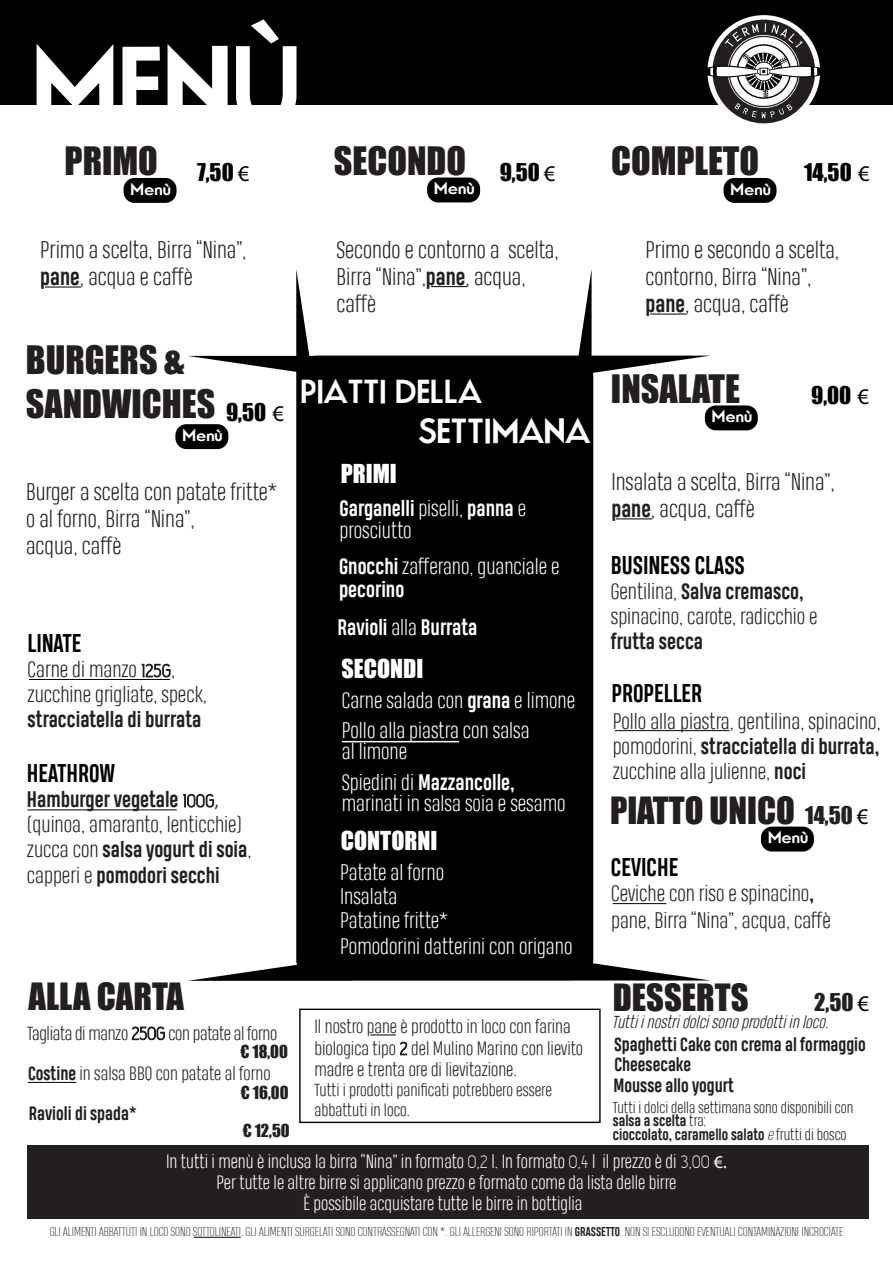
<style>
.page{position:relative;width:893px;height:1263px;background:#fff}
.page>*{position:absolute;margin:0;border:0;box-sizing:border-box;transform-origin:0 0}
.t1{font:700 105px "Movement";color:#fff}
.t2{font:36px/43.2px "Impact";color:#231f20}
.t3{font:34.5px "Impact";color:#231f20}
.t4{font:700 33px "Movement";color:#fefdfd}
.t5{font:700 31.5px "Movement";color:#fefdfd}
.t6{font:700 24px "Heading Pro Trial";color:#000001}
.t7{font:24px "Impact";color:#fff}
.t8{font:300 22.5px/27px "Heading Pro Trial";color:#231f20}
.t9{font:22.5px "Impact";color:#000001}
.t10{font:22.5px "Impact";color:#231f20}
.t11{font:300 21px/25.2px "Heading Pro Trial";color:#231f20}
.t12{font:300 21px/24.5px "Heading Pro Trial";color:#fff}
.t13{font:700 21px/25.2px "Heading Pro Trial";color:#231f20}
.t14{font:700 21px "Heading Pro Trial";color:#fff}
.t15{font:300 18px/21.6px "Heading Pro Trial";color:#fff;text-align:center}
.t16{font:300 18px/21.6px "Heading Pro Trial";color:#231f20}
.t17{font:700 18px/20.9px "Heading Pro Trial";color:#231f20}
.t18{font:300 18px "Heading Pro Trial";letter-spacing:-.02em;color:#231f20}
.t19{font:300 16.5px/19.8px "Heading Pro Trial";color:#231f20}
.t20{font:italic 300 16.5px "Heading Pro Trial";color:#231f20}
.t21{font:16.5px "Impact";color:#231f20}
.t22{font:700 16.35px "Movement";color:#fff}
.t23{font:300 15px/13.5px "Heading Pro Trial";color:#231f20}
.t24{font:200 12px "Heading Pro Trial";color:#231f20}
.s1{font-family:"Myriad Pro"}
.s2{font-weight:700}
.s3{font-family:"Capsuula";font-weight:400;font-size:18px}
.s4{font-family:"Myriad Pro";font-weight:400;font-size:18px}
.s5{font-weight:300}
.s6{font-family:"Capsuula";font-weight:400}
.s7{font-family:"Myriad Pro";color:#000001}
.s8{font-family:"Heading Pro Trial Extra Light Itali";font-weight:400}
.s9{font-family:"Myriad Pro";font-weight:400}
</style>
<div class="page">
<svg style="left:188px;top:269px;width:523px;height:712px;fill:#000001"></svg>
<div style="left:0;top:0;width:893px;height:105px;background:#000001"></div>
<div style="left:707px;top:15px;width:113px;height:113px;background:#fff;border-radius:50%"></div>
<svg style="left:707px;top:20px;width:113px;height:103px"></svg>
<div style="left:27px;top:1145px;width:841px;height:74px;background:#231f20"></div>
<svg style="left:132px;top:1026px;width:33px;height:14px"></svg>
<div style="left:124px;top:178px;width:52px;height:25px;background:#000001;border-radius:11px"></div>
<div style="left:427px;top:178px;width:53px;height:24px;background:#000001;border-radius:11px"></div>
<div style="left:723px;top:178px;width:53px;height:25px;background:#000001;border-radius:11px"></div>
<div style="left:175px;top:424px;width:53px;height:25px;background:#000001;border-radius:11px"></div>
<div style="left:705px;top:405px;width:53px;height:25px;background:#000001;border-radius:11px"></div>
<svg style="left:142px;top:664px;width:29px;height:13px"></svg>
<div style="left:299px;top:1008px;width:302px;height:115px;background:#fff;border:1px solid #000001"></div>
<svg style="left:400px;top:1042px;width:7px;height:13px"></svg>
<hr style="left:29px;top:679px;width:141px;height:1px;background:#000001">
<hr style="left:28px;top:809px;width:149px;height:1px;background:#000001">
<svg style="left:183px;top:794px;width:31px;height:13px"></svg>
<div style="left:761px;top:827px;width:53px;height:24px;background:#000001;border-radius:11px"></div>
<hr style="left:193px;top:1237px;width:48px;height:1px;background:#000001">
<hr style="left:45px;top:287px;width:36px;height:1px;background:#000001">
<hr style="left:431px;top:286px;width:36px;height:1px;background:#000001">
<hr style="left:650px;top:314px;width:36px;height:1px;background:#000001">
<hr style="left:616px;top:518px;width:36px;height:1px;background:#000001">
<svg style="left:370px;top:1034px;width:26px;height:1px"></svg>
<hr style="left:28px;top:1082px;width:48px;height:1px;background:#000001">
<hr style="left:615px;top:730px;width:115px;height:1px;background:#231f20">
<hr style="left:342px;top:741px;width:117px;height:1px;background:#fff">
<hr style="left:613px;top:903px;width:53px;height:1px;background:#000001">
<h1 class="t1" style="left:32px;top:19px;width:270px">MENÙ</h1>
<h2 class="t2" style="left:65px;top:139px;width:95px">PRIMO</h2>
<h2 class="t2" style="left:334px;top:138px;width:134px">SECONDO</h2>
<h2 class="t2" style="left:611px;top:139px;width:149px">COMPLETO</h2>
<p class="t9" style="left:197px;top:154px;width:54px">7,50 <span class="s1">€</span></p>
<p class="t9" style="left:500px;top:154px;width:57px">9,50 <span class="s1">€</span></p>
<p class="t9" style="left:804px;top:155px;width:67px">14,50 <span class="s1">€</span></p>
<p class="t22" style="left:131px;top:178px;width:42px">Menù</p>
<p class="t22" style="left:434px;top:178px;width:42px">Menù</p>
<p class="t22" style="left:731px;top:178px;width:42px">Menù</p>
<p class="t8" style="left:40px;top:239px;width:208px">Primo a scelta, Birra “Nina”, <span class="s2">pane</span>, acqua e caffè</p>
<p class="t8" style="left:337px;top:239px;width:224px">Secondo e contorno a scelta,<br>Birra “Nina”,<span class="s2">pane</span>, acqua, caffè</p>
<p class="t8" style="left:646px;top:239px;width:195px">Primo e secondo a scelta, contorno, Birra “Nina”, <span class="s2">pane</span>, acqua, caffè</p>
<h2 class="t2" style="left:26px;top:338px;width:260px">BURGERS &amp;<br>SANDWICHES <sub>9,50</sub> <sub>€</sub></h2>
<p class="t22" style="left:182px;top:425px;width:42px">Menù</p>
<p class="t8" style="left:26px;top:480px;width:253px">Burger a scelta con patate fritte* o al forno, Birra “Nina”,<br>acqua, caffè</p>
<p class="t6" style="left:28px;top:628px;width:55px">LINATE</p>
<p class="t11" style="left:28px;top:659px;width:181px">Carne di manzo <span class="s3">125G</span>, zucchine grigliate, speck,</p>
<p class="t13" style="left:28px;top:709px;width:175px">stracciatella di burrata</p>
<p class="t6" style="left:27px;top:758px;width:90px">HEATHROW</p>
<p class="t13" style="left:27px;top:789px;width:226px">Hamburger vegetale <span class="s3">100G</span><span class="s4">, </span><span class="s5">(quinoa, amaranto, lenticchie) zucca con</span> salsa yogurt di soia<span class="s5">, capperi e</span> pomodori secchi</p>
<h3 class="t3" style="left:29px;top:970px;width:157px">ALLA CARTA</h3>
<p class="t18" style="left:27px;top:1023px;width:252px">Tagliata di manzo <span class="s6">250G</span> con patate al forno</p>
<p class="t21" style="left:241px;top:1039px;width:49px">€ 18,00</p>
<p class="t21" style="left:241px;top:1079px;width:49px">€ 16,00</p>
<p class="t21" style="left:243px;top:1118px;width:48px">€ 12,50</p>
<p class="t16" style="left:28px;top:1065px;width:244px"><span class="s2">Costine</span> in salsa BBQ con patate al forno</p>
<p class="t17" style="left:29px;top:1105px;width:109px">Ravioli di spada*</p>
<h3 class="t5" style="left:301px;top:371px;width:183px">PIATTI DELLA</h3>
<h3 class="t4" style="left:418px;top:409px;width:174px">SETTIMANA</h3>
<p class="t7" style="left:341px;top:455px;width:58px">PRIMI</p>
<h2 class="t2" style="left:611px;top:366px;width:131px">INSALATE</h2>
<p class="t22" style="left:712px;top:406px;width:42px">Menù</p>
<p class="t9" style="left:811px;top:377px;width:59px">9,00 <span class="s1">€</span></p>
<p class="t8" style="left:611px;top:471px;width:225px">Insalata a scelta, Birra “Nina”,</p>
<p class="t14" style="left:340px;top:495px;width:188px">Garganelli <span class="s5">piselli,</span> panna <span class="s5">e</span></p>
<p class="t8" style="left:611px;top:498px;width:145px"><span class="s2">pane</span>, acqua, caffè</p>
<p class="t12" style="left:340px;top:520px;width:74px">prosciutto</p>
<p class="t6" style="left:611px;top:550px;width:136px">BUSINESS CLASS</p>
<p class="t11" style="left:611px;top:581px;width:208px">Gentilina, <span class="s2">Salva cremasco, </span>spinacino, carote, radicchio e</p>
<p class="t13" style="left:611px;top:631px;width:94px">frutta secca</p>
<p class="t12" style="left:339px;top:557px;width:222px;line-height:22.5px"><span class="s2">Gnocchi</span> zafferano, guanciale e <span class="s2">pecorino</span></p>
<p class="t14" style="left:338px;top:615px;width:141px">Ravioli <span class="s5">alla</span> Burrata</p>
<p class="t7" style="left:341px;top:649px;width:83px">SECONDI</p>
<p class="t12" style="left:342px;top:690px;width:235px">Carne salada con <span class="s2">grana</span> e limone</p>
<p class="t12" style="left:342px;top:722px;width:189px;line-height:21px">Pollo alla piastra con salsa al limone</p>
<p class="t12" style="left:342px;top:773px;width:225px;line-height:21px">Spiedini di <span class="s2">Mazzancolle, </span>marinati in salsa soia e sesamo</p>
<p class="t7" style="left:341px;top:822px;width:98px">CONTORNI</p>
<p class="t12" style="left:340px;top:863px;width:234px">Patate al forno<br>Insalata<br>Patatine fritte*<br>Pomodorini datterini con origano</p>
<p class="t16" style="left:314px;top:1018px;width:270px">Il nostro pane è prodotto in loco con farina biologica tipo <span class="s6">2</span> del Mulino Marino con lievito madre e trenta ore di lievitazione.</p>
<p class="t19" style="left:314px;top:1082px;width:239px">Tutti i prodotti panificati potrebbero essere abbattuti in loco.</p>
<p class="t6" style="left:611px;top:679px;width:92px">PROPELLER</p>
<p class="t11" style="left:613px;top:711px;width:269px;text-align:justify">Pollo alla piastra, gentilina, spinacino, pomodorini, <span class="s2">stracciatella di burrata, </span>zucchine alla julienne, <span class="s2">noci</span></p>
<h3 class="t3" style="left:610px;top:784px;width:187px">PIATTO UNICO</h3>
<p class="t10" style="left:805px;top:797px;width:65px">14,50 <span class="s7">€</span></p>
<p class="t6" style="left:611px;top:852px;width:69px">CEVICHE</p>
<p class="t22" style="left:768px;top:827px;width:42px">Menù</p>
<p class="t11" style="left:611px;top:882px;width:221px;line-height:27px">Ceviche con riso e spinacino<span class="s2">, </span>pane, Birra “Nina”, acqua, caffè</p>
<h3 class="t3" style="left:613px;top:970px;width:137px">DESSERTS</h3>
<p class="t20" style="left:612px;top:1012px;width:218px">Tutti i nostri dolci sono prodotti in loco.</p>
<p class="t10" style="left:814px;top:985px;width:56px">2,50 <span class="s7">€</span></p>
<p class="t17" style="left:614px;top:1036px;width:253px">Spaghetti Cake con crema al formaggio</p>
<p class="t17" style="left:613px;top:1056px;width:122px">Cheesecake<br>Mousse allo yogurt</p>
<p class="t23" style="left:613px;top:1102px;width:242px">Tutti i dolci della settimana sono disponibili con <span class="s2">salsa a scelta</span> tra:<br><span class="s2">cioccolato, caramello salato</span> <span class="s8">e</span> frutti di bosco</p>
<p class="t15" style="left:166px;top:1152px;width:562px">In tutti i menù è inclusa la birra “Nina” in formato <span class="s6">0,2</span> l. In formato <span class="s6">0,4</span> l il prezzo è di <span class="s6">3,00</span> <span class="s9">€.<br></span>Per tutte le altre birre si applicano prezzo e formato come da lista delle birre</p>
<p class="t15" style="left:304px;top:1194px;width:280px">È possibile acquistare tutte le birre in bottiglia</p>
<p class="t24" style="left:50px;top:1225px;width:795px">GLI ALIMENTI ABBATTUTI IN LOCO SONO SOTTOLINEATI, GLI ALIMENTI SURGELATI SONO CONTRASSEGNATI CON *. GLI ALLERGENI SONO RIPORTATI IN <span class="s2">GRASSETTO</span>. NON SI ESCLUDONO EVENTUALI CONTAMINAZIONI INCROCIATE</p>
</div>
